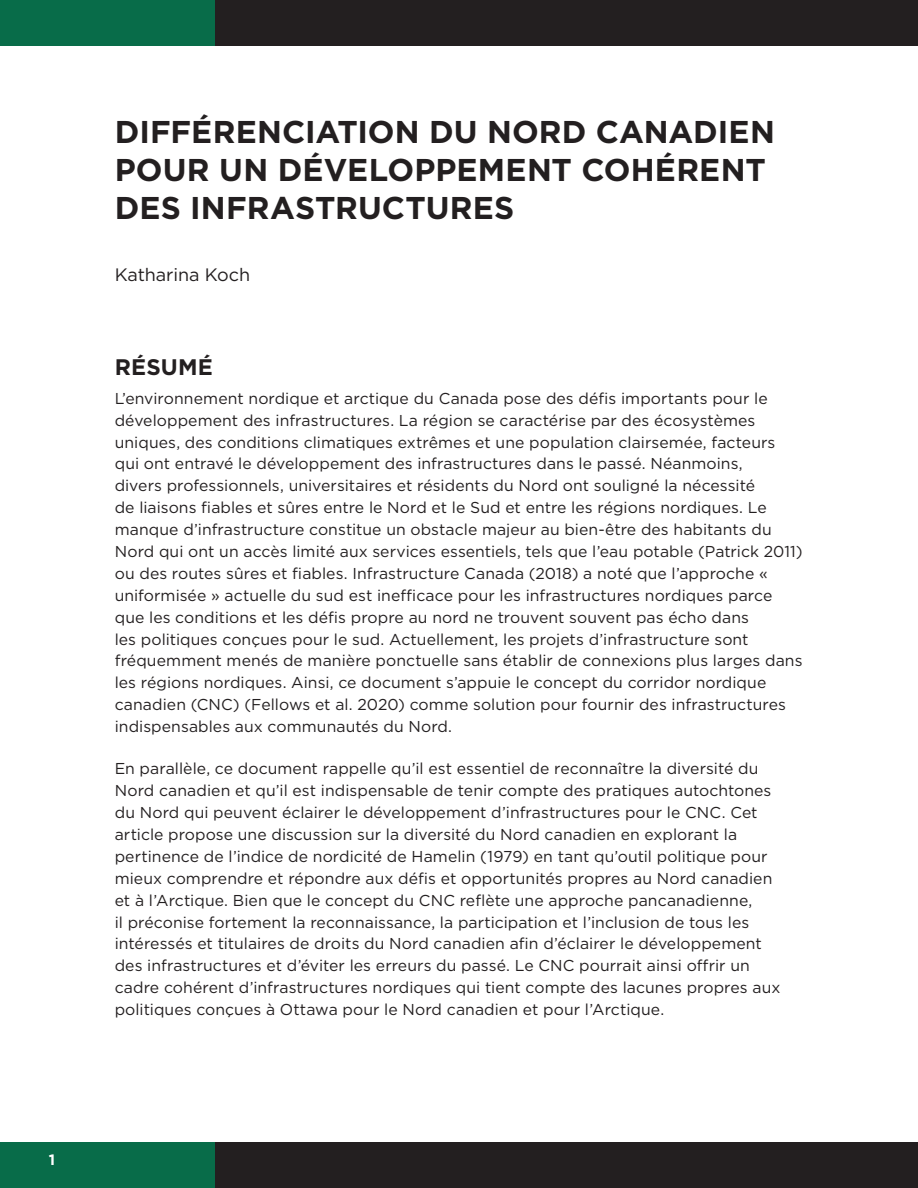
<style>
.page{position:relative;width:918px;height:1188px;background:#fff}
.page>*{position:absolute;margin:0;border:0;box-sizing:border-box;transform-origin:0 0}
.t1{font:700 31.5px/37.8px "Gotham";color:#231f20}
.t2{font:700 22.5px "Gotham";letter-spacing:.01em;color:#231f20}
.t3{font:18px "Gotham";letter-spacing:-.005em;color:#231f20}
.t4{font:15.75px/21.9px "Gotham";letter-spacing:.005em;color:#231f20}
.t5{font:700 15px "Gotham";color:#fff}
</style>
<div class="page">
<div style="left:0;top:1143px;width:215px;height:45px;background:#086c49"></div>
<div style="left:0;top:0;width:215px;height:45px;background:#086c49"></div>
<div style="left:215px;top:1143px;width:703px;height:45px;background:#231f20"></div>
<div style="left:215px;top:0;width:703px;height:45px;background:#231f20"></div>
<p class="t5" style="left:49px;top:1150px;width:8px">1</p>
<h1 class="t1" style="left:115px;top:113px;width:662px">DIFFÉRENCIATION DU NORD CANADIEN<br>POUR UN DÉVELOPPEMENT COHÉRENT<br>DES INFRASTRUCTURES</h1>
<p class="t3" style="left:115px;top:263px;width:137px">Katharina Koch</p>
<h2 class="t2" style="left:115px;top:352px;width:100px">RÉSUMÉ</h2>
<p class="t4" style="left:115px;top:387px;width:689px">L’environnement nordique et arctique du Canada pose des défis importants pour le développement des infrastructures. La région se caractérise par des écosystèmes uniques, des conditions climatiques extrêmes et une population clairsemée, facteurs qui ont entravé le développement des infrastructures dans le passé. Néanmoins,<br>divers professionnels, universitaires et résidents du Nord ont souligné la nécessité<br>de liaisons fiables et sûres entre le Nord et le Sud et entre les régions nordiques. Le manque d’infrastructure constitue un obstacle majeur au bien-être des habitants du Nord qui ont un accès limité aux services essentiels, tels que l’eau potable (Patrick 2011) ou des routes sûres et fiables. Infrastructure Canada (2018) a noté que l’approche « uniformisée » actuelle du sud est inefficace pour les infrastructures nordiques parce que les conditions et les défis propre au nord ne trouvent souvent pas écho dans<br>les politiques conçues pour le sud. Actuellement, les projets d’infrastructure sont fréquemment menés de manière ponctuelle sans établir de connexions plus larges dans les régions nordiques. Ainsi, ce document s’appuie le concept du corridor nordique canadien (CNC) (Fellows et al. 2020) comme solution pour fournir des infrastructures indispensables aux communautés du Nord.</p>
<p class="t4" style="left:115px;top:757px;width:667px">En parallèle, ce document rappelle qu’il est essentiel de reconnaître la diversité du Nord canadien et qu’il est indispensable de tenir compte des pratiques autochtones du Nord qui peuvent éclairer le développement d’infrastructures pour le CNC. Cet article propose une discussion sur la diversité du Nord canadien en explorant la pertinence de l’indice de nordicité de Hamelin (1979) en tant qu’outil politique pour mieux comprendre et répondre aux défis et opportunités propres au Nord canadien et à l’Arctique. Bien que le concept du CNC reflète une approche pancanadienne,<br>il préconise fortement la reconnaissance, la participation et l’inclusion de tous les intéressés et titulaires de droits du Nord canadien afin d’éclairer le développement des infrastructures et d’éviter les erreurs du passé. Le CNC pourrait ainsi offrir un cadre cohérent d’infrastructures nordiques qui tient compte des lacunes propres aux politiques conçues à Ottawa pour le Nord canadien et pour l’Arctique.</p>
</div>
